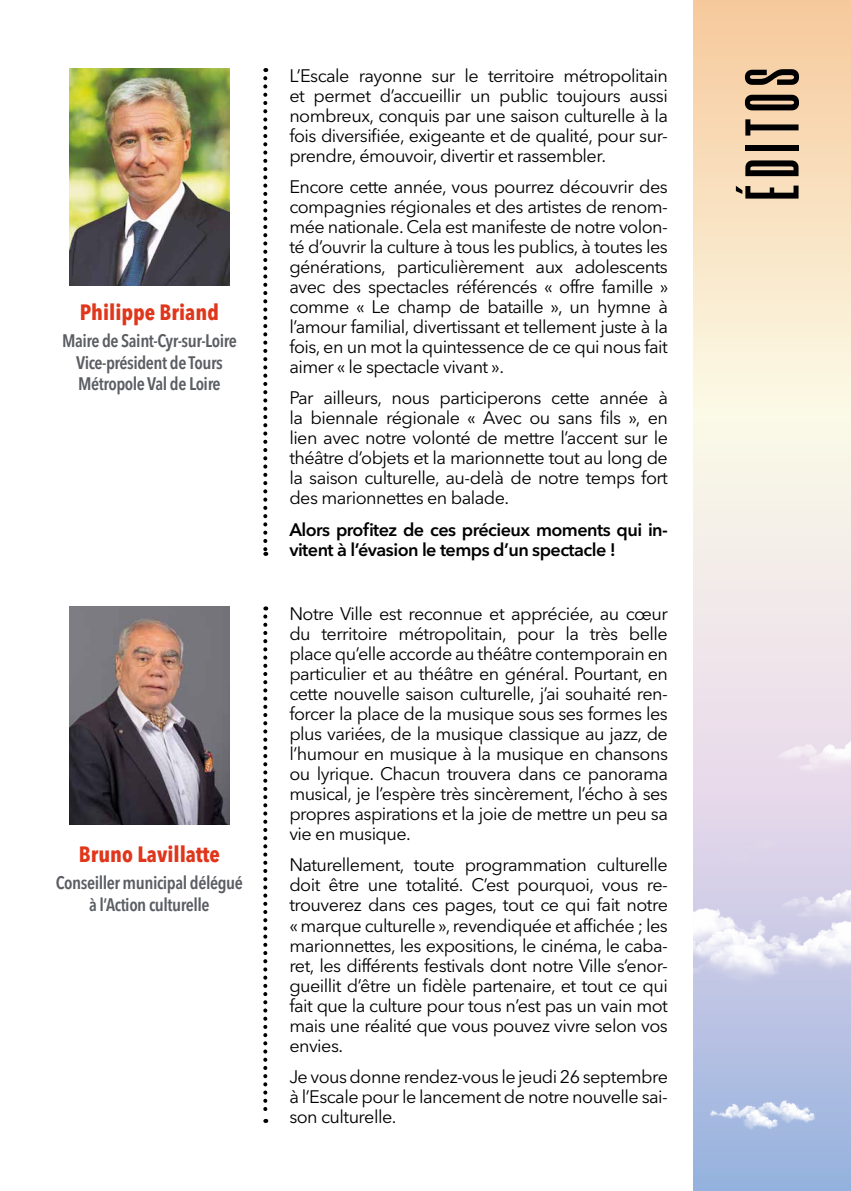
<style>
.page{position:relative;width:851px;height:1191px;background:#fff}
.page>*{position:absolute;margin:0;border:0;box-sizing:border-box;transform-origin:0 0}
.t1{font:700 76px "Morganite";letter-spacing:.1em;color:#000}
.t2{font:700 condensed 22px "Avenir Next LT Pro";color:#e0361b}
.t3{font:18px/20px "Avenir Next LT Pro";letter-spacing:-.03em;color:#000;text-align:justify}
.t4{font:600 condensed 18px/21.6px "Avenir Next LT Pro";letter-spacing:-.025em;color:#5a5d62;text-align:center}
.t5{font:600 18px/20px "Avenir Next LT Pro";letter-spacing:-.03em;color:#000}
</style>
<div class="page">
<img style="left:69px;top:68px;width:161px;height:218px">
<svg style="left:263px;top:78px;width:4px;height:478px"></svg>
<img style="left:69px;top:606px;width:161px;height:218px">
<svg style="left:263px;top:616px;width:4px;height:507px"></svg>
<svg style="left:693px;top:0;width:157px;height:669px;background:#f7e6d0"></svg>
<img style="left:693px;top:669px;width:157px;height:522px">
<p class="t2" style="left:80px;top:298px;width:141px">Philippe Briand</p>
<p class="t4" style="left:62px;top:330px;width:176px">Maire de Saint-Cyr-sur-Loire<br>Vice-président de Tours<br>Métropole Val de Loire</p>
<p class="t2" style="left:79px;top:840px;width:143px">Bruno Lavillatte</p>
<p class="t4" style="left:56px;top:872px;width:188px">Conseiller municipal délégué à l’Action culturelle</p>
<p class="t3" style="left:289px;top:65px;width:380px">L’Escale rayonne sur le territoire métropolitain et permet d’accueillir un public toujours aussi nombreux, conquis par une saison culturelle à la fois diversifiée, exigeante et de qualité, pour sur&shy;prendre, émouvoir, divertir et rassembler.</p>
<p class="t3" style="left:289px;top:177px;width:380px">Encore cette année, vous pourrez découvrir des compagnies régionales et des artistes de renom&shy;mée nationale. Cela est manifeste de notre volon&shy;té d’ouvrir la culture à tous les publics, à toutes les générations, particulièrement aux adolescents avec des spectacles référencés « offre famille » comme « Le champ de bataille », un hymne à l’amour familial, divertissant et tellement juste à la fois, en un mot la quintessence de ce qui nous fait aimer « le spectacle vivant ».</p>
<p class="t3" style="left:289px;top:388px;width:380px">Par ailleurs, nous participerons cette année à la biennale régionale « Avec ou sans fils », en lien avec notre volonté de mettre l’accent sur le théâtre d’objets et la marionnette tout au long de la saison culturelle, au-delà de notre temps fort des marionnettes en balade.</p>
<p class="t5" style="left:289px;top:519px;width:380px">Alors profitez de ces précieux moments qui in&shy;vitent à l’évasion le temps d’un spectacle !</p>
<p class="t3" style="left:289px;top:603px;width:380px">Notre Ville est reconnue et appréciée, au cœur du territoire métropolitain, pour la très belle place qu’elle accorde au théâtre contemporain en particulier et au théâtre en général. Pourtant, en cette nouvelle saison culturelle, j’ai souhaité ren&shy;forcer la place de la musique sous ses formes les plus variées, de la musique classique au jazz, de l’humour en musique à la musique en chansons ou lyrique. Chacun trouvera dans ce panorama musical, je l’espère très sincèrement, l’écho à ses propres aspirations et la joie de mettre un peu sa vie en musique.</p>
<p class="t3" style="left:289px;top:855px;width:380px">Naturellement, toute programmation culturelle doit être une totalité. C’est pourquoi, vous re&shy;trouverez dans ces pages, tout ce qui fait notre « marque culturelle », revendiquée et affichée ; les marionnettes, les expositions, le cinéma, le caba&shy;ret, les différents festivals dont notre Ville s’enor&shy;gueillit d’être un fidèle partenaire, et tout ce qui fait que la culture pour tous n’est pas un vain mot mais une réalité que vous pouvez vivre selon vos envies.</p>
<p class="t3" style="left:289px;top:1066px;width:380px">Je vous donne rendez-vous le jeudi 26 septembre à l’Escale pour le lancement de notre nouvelle sai&shy;son culturelle.</p>
<h1 class="t1" style="left:733px;top:200px;width:133px;rotate:-90deg">ÉDITOS</h1>
</div>
